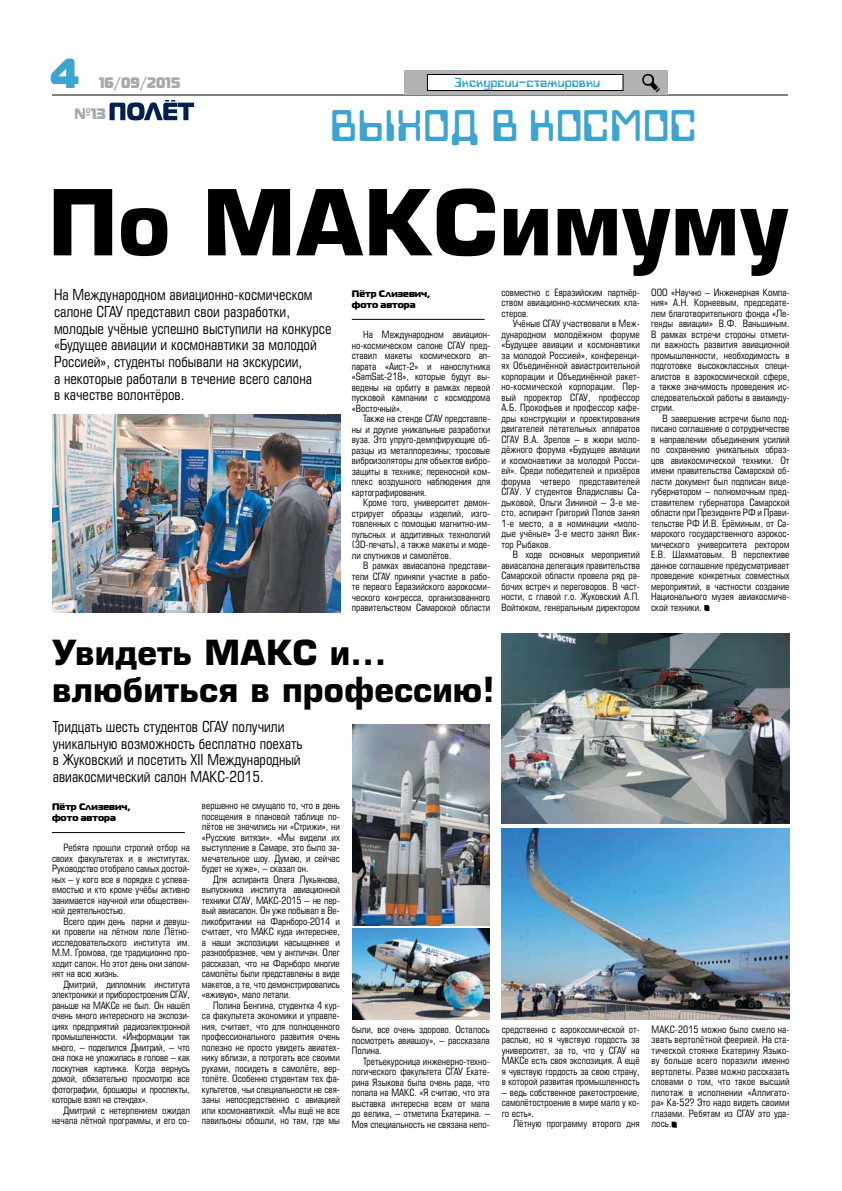
<style>
.page{position:relative;width:842px;height:1191px;background:#fff}
.page>*{position:absolute;margin:0;border:0;box-sizing:border-box;transform-origin:0 0}
.t1{font:700 88.4px "Europe";color:#000}
.t2{font:48.7px "Techno 28";color:#3ca4cf;scale:.9 1}
.t3{font:41.7px "Magistral Black C";color:#3ca4cf;scale:.9 1}
.t4{font:700 33.7px/37.3px "Europe";color:#000}
.t5{font:15.3px "Magistral Black C";color:#a7a9ac;scale:.9 1}
.t6{font:14.8px/16.6px "Europe Cond";color:#000}
.t7{font:14.6px "Techno 28";color:#3ca4cf}
.t8{font:9.8px/10.5px "Europe Cond";color:#000;text-align:justify}
.t9{font:9.5px/11.4px "Magistral Black C";color:#000}
</style>
<div class="page">
<hr style="left:52px;top:95px;width:736px;height:1px;background:#000">
<div style="left:404px;top:70px;width:263px;height:24px;background:#b1b3b3"></div>
<svg style="left:642px;top:73px;width:18px;height:19px"></svg>
<div style="left:427px;top:74px;width:196px;height:16px;background:#fff"></div>
<div style="left:427px;top:74px;width:196px;height:17px;border:1px solid #000"></div>
<hr style="left:52px;top:832px;width:133px;height:1px;background:#000">
<svg style="left:672px;top:1121px;width:5px;height:6px"></svg>
<hr style="left:352px;top:319px;width:133px;height:1px;background:#000">
<svg style="left:704px;top:605px;width:5px;height:6px"></svg>
<img style="left:52px;top:414px;width:288px;height:198px">
<img style="left:352px;top:928px;width:138px;height:92px">
<img style="left:502px;top:828px;width:287px;height:191px">
<img style="left:352px;top:724px;width:138px;height:201px">
<img style="left:501px;top:633px;width:288px;height:190px">
<svg style="left:110px;top:100px;width:84px;height:20px"></svg>
<h3 class="t3" style="left:50px;top:46px;width:34px">4</h3>
<h3 class="t5" style="left:74px;top:103px;width:37px">№13</h3>
<h3 class="t5" style="left:99px;top:73px;width:92px">16/09/2015</h3>
<h3 class="t7" style="left:454px;top:75px;width:148px">Экскурсии-стажировки</h3>
<h2 class="t2" style="left:330px;top:103px;width:409px">выход в космос</h2>
<h1 class="t1" style="left:48px;top:170px;width:742px">По МАКСимуму</h1>
<p class="t9" style="left:352px;top:287px;width:80px">Пётр Слизевич, фото автора</p>
<p class="t8" style="left:352px;top:329px;width:140px;text-indent:11px">На Международном авиацион&shy;но-космическом салоне СГАУ пред&shy;ставил макеты космического ап&shy;парата «Аист-2» и наноспутника «SamSat-218», которые будут вы&shy;ведены на орбиту в рамках первой пусковой кампании с космодрома «Восточный».</p>
<p class="t8" style="left:352px;top:413px;width:140px;text-indent:11px">Также на стенде СГАУ представле&shy;ны и другие уникальные разработки вуза. Это упруго-демпфирующие об&shy;разцы из металлорезины; тросовые виброизоляторы для объектов вибро&shy;защиты в технике; переносной ком&shy;плекс воздушного наблюдения для картографирования.</p>
<p class="t8" style="left:352px;top:497px;width:140px;text-indent:11px">Кроме того, университет демон&shy;стрирует образцы изделий, изго&shy;товленных с помощью магнитно-им&shy;пульсных и аддитивных технологий (3D-печать), а также макеты и моде&shy;ли спутников и самолётов.</p>
<p class="t8" style="left:352px;top:560px;width:140px;text-indent:11px">В рамках авиасалона представи&shy;тели СГАУ приняли участие в рабо&shy;те первого Евразийского аэрокосми&shy;ческого конгресса, организованного правительством Самарской области</p>
<p class="t8" style="left:651px;top:287px;width:140px">ООО «Научно – Инженерная Компа&shy;ния» А.Н. Корнеевым, председате&shy;лем благотворительного фонда «Ле&shy;генды авиации» В.Ф. Ваньшиным.<br>В рамках встречи стороны отмети&shy;ли важность развития авиационной промышленности, необходимость в подготовке высококлассных специ&shy;алистов в аэрокосмической сфере, а также значимость проведения ис&shy;следовательской работы в авиаинду&shy;стрии.</p>
<p class="t8" style="left:651px;top:413px;width:140px;text-indent:11px">В завершение встречи было под&shy;писано cоглашение о сотрудничестве в направлении объединения усилий по сохранению уникальных образ&shy;цов авиакосмической техники. От имени правительства Самарской об&shy;ласти документ был подписан вице&shy;губернатором – полномочным пред&shy;ставителем губернатора Самарской области при Президенте РФ и Прави&shy;тельстве РФ И.В. Ерёминым, от Са&shy;марского государственного аэрокос&shy;мического университета ректором Е.В. Шахматовым. В перспективе данное соглашение предусматривает проведение конкретных совместных мероприятий, в частности создание Национального музея авиакосмиче&shy;ской техники.</p>
<p class="t8" style="left:501px;top:287px;width:140px">совместно с Евразийским партнёр&shy;ством авиационно-космических кла&shy;стеров.</p>
<p class="t8" style="left:501px;top:318px;width:140px;text-indent:11px">Учёные СГАУ участвовали в Меж&shy;дународном молодёжном форуме «Будущее авиации и космонавтики за молодой Россией», конференци&shy;ях Объединённой авиастроительной корпорации и Объединённой ракет&shy;но-космической корпорации. Пер&shy;вый проректор СГАУ, профессор А.Б. Прокофьев и профессор кафе&shy;дры конструкции и проектирования двигателей летательных аппаратов СГАУ В.А. Зрелов – в жюри моло&shy;дёжного форума «Будущее авиации и космонавтики за молодой Росси&shy;ей». Среди победителей и призёров форума четверо представителей СГАУ. У студентов Владиславы Са&shy;дыковой, Ольги Зининой – 3-е ме&shy;сто, аспирант Григорий Попов занял 1-е место, а в номинации «моло&shy;дые учёные» 3-е место занял Вик&shy;тор Рыбаков.</p>
<p class="t8" style="left:501px;top:549px;width:140px;text-indent:11px">В ходе основных мероприятий авиасалона делегация правительства Самарской области провела ряд ра&shy;бочих встреч и переговоров. В част&shy;ности, с главой г.о. Жуковский А.П.<br>Войтюком, генеральным директором</p>
<p class="t6" style="left:54px;top:286px;width:279px">На Международном авиационно-космическом салоне СГАУ представил свои разработки, молодые учёные успешно выступили на конкурсе «Будущее авиации и космонавтики за молодой Россией», студенты побывали на экскурсии,<br>а некоторые работали в течение всего салона<br>в качестве волонтёров.</p>
<h3 class="t4" style="left:52px;top:634px;width:444px">Увидеть МАКС и... влюбиться в профессию!</h3>
<h3 class="t6" style="left:53px;top:718px;width:251px">Тридцать шесть студентов СГАУ получили уникальную возможность бесплатно поехать в Жуковский и посетить XII Международный авиакосмический салон МАКС-2015.</h3>
<p class="t9" style="left:52px;top:800px;width:80px">Пётр Слизевич, фото автора</p>
<p class="t8" style="left:52px;top:842px;width:139px;text-indent:11px">Ребята прошли строгий отбор на своих факультетах и в институтах.<br>Руководство отобрало самых достой&shy;ных – у кого все в порядке с успева&shy;емостью и кто кроме учёбы активно занимается научной или обществен&shy;ной деятельностью.</p>
<p class="t8" style="left:52px;top:916px;width:139px;text-indent:11px">Всего один день парни и девуш&shy;ки провели на лётном поле Лётно&shy;исследовательского института им.<br>М.М. Громова, где традиционно про&shy;ходит салон. Но этот день они запом&shy;нят на всю жизнь.</p>
<p class="t8" style="left:52px;top:979px;width:139px;text-indent:11px">Дмитрий, дипломник института электроники и приборостроения СГАУ, раньше на МАКСе не был. Он нашёл очень много интересного на экспози&shy;циях предприятий радиоэлектронной промышленности. «Информации так много, – поделился Дмитрий, – что она пока не уложилась в голове – как лоскутная картинка. Когда вернусь домой, обязательно просмотрю все фотографии, брошюры и проспекты, которые взял на стендах».</p>
<p class="t8" style="left:52px;top:1105px;width:139px;text-align:right">Дмитрий с нетерпением ожидал начала лётной программы, и его со-</p>
<p class="t8" style="left:202px;top:800px;width:139px">вершенно не смущало то, что в день посещения в плановой таблице по&shy;лётов не значились ни «Стрижи», ни «Русские витязи». «Мы видели их выступление в Самаре, это было за&shy;мечательное шоу. Думаю, и сейчас будет не хуже», – сказал он.</p>
<p class="t8" style="left:202px;top:873px;width:139px;text-indent:11px">Для аспиранта Олега Лукьянова, выпускника института авиационной техники СГАУ, МАКС-2015 – не пер&shy;вый авиасалон. Он уже побывал в Ве&shy;ликобритании на Фарнборо-2014 и считает, что МАКС куда интереснее, а наши экспозиции насыщеннее и разнообразнее, чем у англичан. Олег рассказал, что на Фарнборо многие самолёты были представлены в виде макетов, а те, что демонстрировались «вживую», мало летали.</p>
<p class="t8" style="left:202px;top:999px;width:139px;text-indent:11px">Полина Бенгина, студентка 4 кур&shy;са факультета экономики и управле&shy;ния, считает, что для полноценного профессионального развития очень полезно не просто увидеть авиатех&shy;нику вблизи, а потрогать все своими руками, посидеть в самолёте, вер&shy;толёте. Особенно студентам тех фа&shy;культетов, чьи специальности не свя&shy;заны непосредственно с авиацией или космонавтикой. «Мы ещё не все павильоны обошли, но там, где мы</p>
<p class="t8" style="left:352px;top:1024px;width:139px">были, все очень здорово. Осталось посмотреть авиашоу», – рассказала Полина.</p>
<p class="t8" style="left:352px;top:1055px;width:139px;text-indent:11px">Третьекурсница инженерно-техно&shy;логического факультета СГАУ Екате&shy;рина Языкова была очень рада, что попала на МАКС. «Я считаю, что эта выставка интересна всем от мала до велика, – отметила Екатерина. – Моя специальность не связана непо-</p>
<p class="t8" style="left:502px;top:1024px;width:139px">средственно с аэрокосмической от&shy;раслью, но я чувствую гордость за университет, за то, что у СГАУ на МАКСе есть своя экспозиция. А ещё я чувствую гордость за свою страну, в которой развитая промышленность</p>
<p class="t8" style="left:502px;top:1087px;width:139px">– ведь собственное ракетостроение, самолётостроение в мире мало у ко&shy;го есть».</p>
<p class="t8" style="left:513px;top:1118px;width:128px">Лётную программу второго дня</p>
<p class="t8" style="left:652px;top:1024px;width:139px">МАКС-2015 можно было смело на&shy;звать вертолётной феерией. На ста&shy;тической стоянке Екатерину Языко&shy;ву больше всего поразили именно вертолеты. Разве можно рассказать словами о том, что такое высший пилотаж в исполнении «Аллигато&shy;ра» Ка-52? Это надо видеть своими глазами. Ребятам из СГАУ это уда&shy;лось.</p>
</div>
